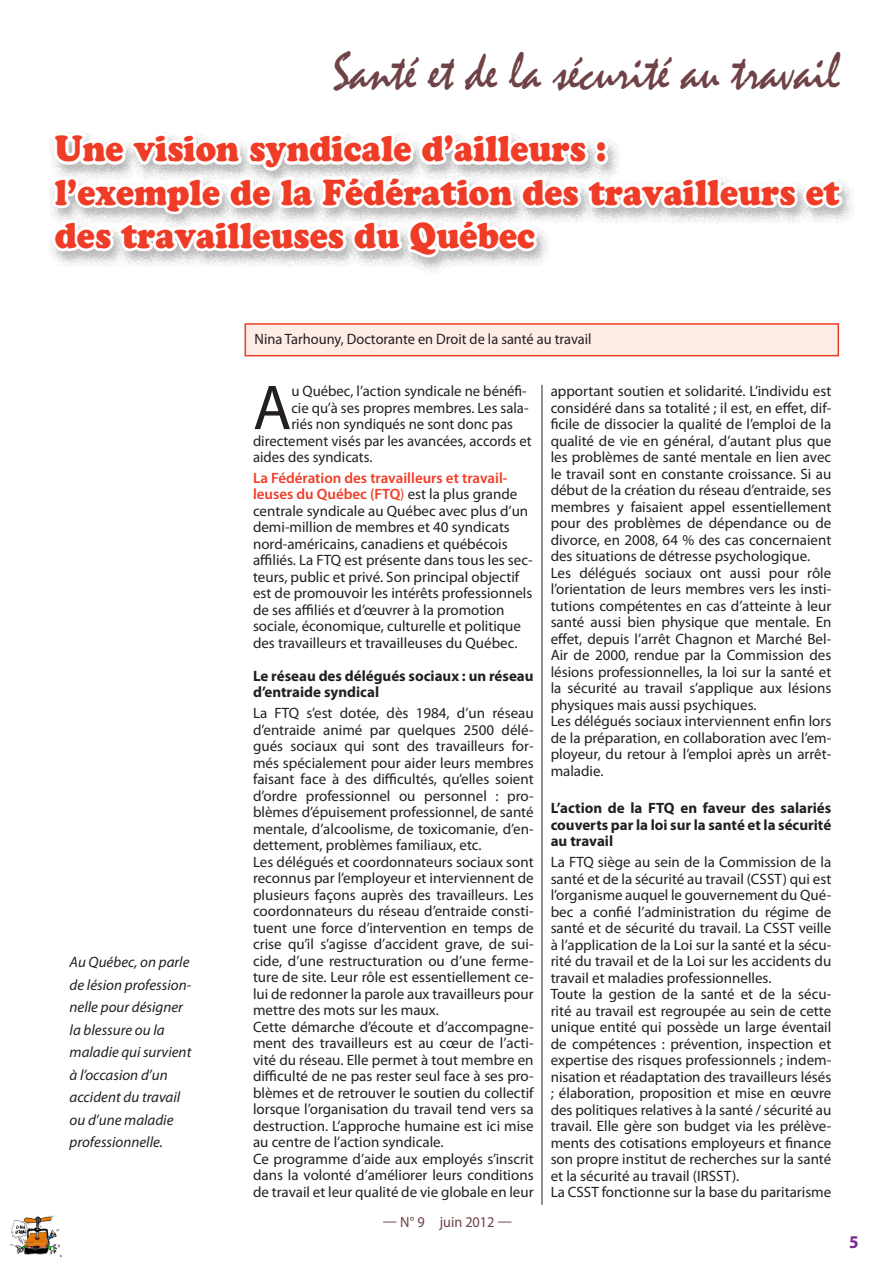
<style>
.page{position:relative;width:893px;height:1263px;background:#fff}
.page>*{position:absolute;margin:0;border:0;box-sizing:border-box;transform-origin:0 0}
.t1{font:63.9px "Myriad Pro";color:#231f20}
.t2{font:54px "Mistral";color:#6f4245;scale:.9 1}
.t3{font:36px/43.2px "Cooper Black Std";color:#ef3c27;scale:.9 1}
.t4{font:700 18px "Myriad Pro";color:#7b2991;scale:.95 1}
.t5{font:15px/16.5px "Myriad Pro";color:#231f20;text-align:justify}
.t6{font:italic 15px/22.5px "Myriad Pro";color:#231f20}
.t7{font:700 15px/16.5px "Myriad Pro";color:#231f20}
.t8{font:15px "Myriad Pro";color:#231f20;scale:.96 1}
.t9{font:15px "Myriad Pro";color:#6f4245;scale:.95 1}
.s1{font-weight:600;color:#ef3c27}
.s2{color:#ef3c27}
</style>
<div class="page">
<img style="left:10px;top:1215px;width:52px;height:43px">
<div style="left:47px;top:130px;width:808px;height:144px;background:#231f20;opacity:.34"></div>
<svg style="left:49px;top:130px;width:796px;height:131px"></svg>
<div style="left:245px;top:324px;width:593px;height:32px;background:#fdede4"></div>
<div style="left:245px;top:323px;width:594px;height:33px;border:2px solid #ef3c27"></div>
<hr style="left:542px;top:385px;width:1px;height:820px;background:#231f20">
<p class="t2" style="left:333px;top:40px;width:564px">Santé et de la sécurité au travail</p>
<p class="t3" style="left:55px;top:127px;width:873px">Une vision syndicale d’ailleurs :<br>l’exemple de la Fédération des travailleurs et des travailleuses du Québec</p>
<p class="t6" style="left:70px;top:950px;width:123px">Au Québec, on parle de lésion profession&shy;nelle pour désigner la blessure ou la maladie qui survient à l’occasion d’un accident du travail ou d’une maladie professionnelle.</p>
<p class="t8" style="left:255px;top:330px;width:353px">Nina Tarhouny, Doctorante en Droit de la santé au travail</p>
<p class="t1" style="left:253px;top:368px;width:40px">A</p>
<p class="t5" style="left:291px;top:383px;width:237px">u Québec, l’action syndicale ne bénéfi-</p>
<p class="t5" style="left:551px;top:383px;width:282px">apportant soutien et solidarité. L’individu est considéré dans sa totalité ; il est, en effet, dif&shy;ficile de dissocier la qualité de l’emploi de la qualité de vie en général, d’autant plus que les problèmes de santé mentale en lien avec le travail sont en constante croissance. Si au début de la création du réseau d’entraide, ses membres y faisaient appel essentiellement pour des problèmes de dépendance ou de divorce, en 2008, 64 % des cas concernaient des situations de détresse psychologique.</p>
<p class="t5" style="left:551px;top:564px;width:282px">Les délégués sociaux ont aussi pour rôle l’orientation de leurs membres vers les insti&shy;tutions compétentes en cas d’atteinte à leur santé aussi bien physique que mentale. En effet, depuis l’arrêt Chagnon et Marché Bel-Air de 2000, rendue par la Commission des lésions professionnelles, la loi sur la santé et la sécurité au travail s’applique aux lésions physiques mais aussi psychiques.</p>
<p class="t5" style="left:551px;top:713px;width:282px">Les délégués sociaux interviennent enfin lors de la préparation, en collaboration avec l’em&shy;ployeur, du retour à l’emploi après un arrêt&shy;maladie.</p>
<p class="t7" style="left:551px;top:800px;width:282px;text-align:justify">L’action de la FTQ en faveur des salariés couverts par la loi sur la santé et la sécurité au travail</p>
<p class="t5" style="left:551px;top:854px;width:282px">La FTQ siège au sein de la Commission de la santé et de la sécurité au travail (CSST) qui est l’organisme auquel le gouvernement du Qué&shy;bec a confié l’administration du régime de santé et de sécurité du travail. La CSST veille à l’application de la Loi sur la santé et la sécu&shy;rité du travail et de la Loi sur les accidents du travail et maladies professionnelles.</p>
<p class="t5" style="left:551px;top:986px;width:282px">Toute la gestion de la santé et de la sécu&shy;rité au travail est regroupée au sein de cette unique entité qui possède un large éventail de compétences : prévention, inspection et expertise des risques professionnels ; indem&shy;nisation et réadaptation des travailleurs lésés ; élaboration, proposition et mise en œuvre des politiques relatives à la santé / sécurité au travail. Elle gère son budget via les prélève&shy;ments des cotisations employeurs et finance son propre institut de recherches sur la santé et la sécurité au travail (IRSST).</p>
<p class="t5" style="left:551px;top:1184px;width:282px">La CSST fonctionne sur la base du paritarisme</p>
<p class="t5" style="left:291px;top:399px;width:239px">cie qu’à ses propres membres. Les sala-</p>
<p class="t5" style="left:291px;top:416px;width:223px">riés non syndiqués ne sont donc pas</p>
<p class="t5" style="left:253px;top:432px;width:280px">directement visés par les avancées, accords et</p>
<p class="t5" style="left:253px;top:449px;width:121px">aides des syndicats.</p>
<p class="t5" style="left:253px;top:469px;width:281px;text-align:left"><span class="s1">La Fédération des travailleurs et travail&shy;leuses du Québec (FTQ</span><span class="s2">)</span> est la plus grande centrale syndicale au Québec avec plus d’un demi-million de membres et 40 syndicats nord-américains, canadiens et québécois affiliés. La FTQ est présente dans tous les sec&shy;teurs, public et privé. Son principal objectif est de promouvoir les intérêts professionnels de ses affiliés et d’œuvrer à la promotion sociale, économique, culturelle et politique des travailleurs et travailleuses du Québec.</p>
<p class="t7" style="left:253px;top:667px;width:282px">Le réseau des délégués sociaux : un réseau d’entraide syndical</p>
<p class="t5" style="left:253px;top:705px;width:282px">La FTQ s’est dotée, dès 1984, d’un réseau d’entraide animé par quelques 2500 délé&shy;gués sociaux qui sont des travailleurs for&shy;més spécialement pour aider leurs membres faisant face à des difficultés, qu’elles soient d’ordre professionnel ou personnel : pro&shy;blèmes d’épuisement professionnel, de santé mentale, d’alcoolisme, de toxicomanie, d’en&shy;dettement, problèmes familiaux, etc.</p>
<p class="t5" style="left:253px;top:853px;width:282px">Les délégués et coordonnateurs sociaux sont reconnus par l’employeur et interviennent de plusieurs façons auprès des travailleurs. Les coordonnateurs du réseau d’entraide consti&shy;tuent une force d’intervention en temps de crise qu’il s’agisse d’accident grave, de sui&shy;cide, d’une restructuration ou d’une ferme&shy;ture de site. Leur rôle est essentiellement ce&shy;lui de redonner la parole aux travailleurs pour mettre des mots sur les maux.</p>
<p class="t5" style="left:253px;top:1018px;width:282px">Cette démarche d’écoute et d’accompagne&shy;ment des travailleurs est au cœur de l’acti&shy;vité du réseau. Elle permet à tout membre en difficulté de ne pas rester seul face à ses pro&shy;blèmes et de retrouver le soutien du collectif lorsque l’organisation du travail tend vers sa destruction. L’approche humaine est ici mise au centre de l’action syndicale.</p>
<p class="t5" style="left:253px;top:1150px;width:282px">Ce programme d’aide aux employés s’inscrit dans la volonté d’améliorer leurs conditions de travail et leur qualité de vie globale en leur</p>
<p class="t9" style="left:383px;top:1213px;width:138px">— N° 9 juin 2012 —</p>
<p class="t4" style="left:849px;top:1230px;width:11px">5</p>
</div>
